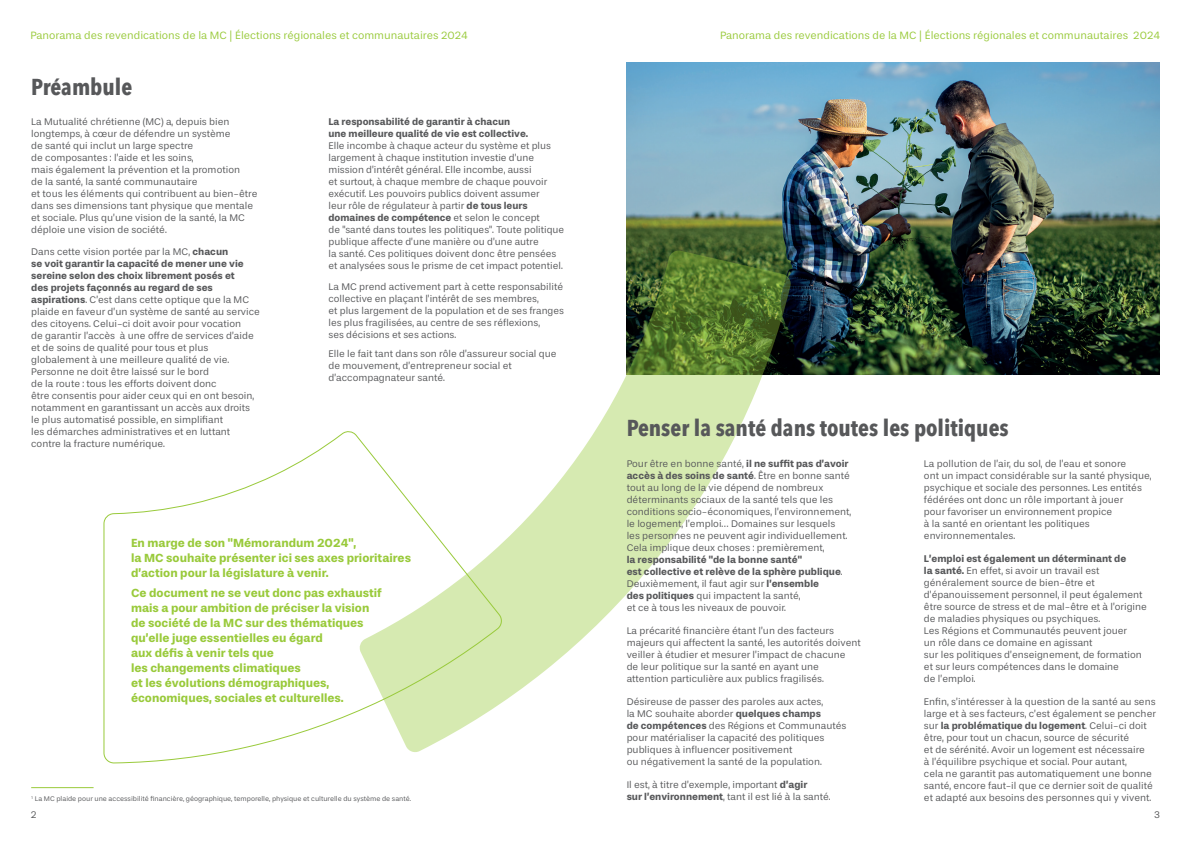
<style>
.page{position:relative;width:1191px;height:842px;background:#fff}
.page>*{position:absolute;margin:0;border:0;box-sizing:border-box;transform-origin:0 0}
.Titre_intérieur{font:700 23px "Avenir Next Condensed";color:#57585a}
.t1{font:700 12px/15px "Stevie Sans";color:#99ca3b}
.t2{font:11px "Stevie Sans";color:#99ca3b}
.Bloc_texte{font:10px/12px "Stevie Sans";color:#57585a}
.Note_de_bas_de_page{font:7px "Stevie Sans";color:#57585a}
.s1{font-weight:700}
</style>
<div class="page">
<img style="left:627px;top:62px;width:532px;height:312px">
<hr style="left:31px;top:787px;width:63px;height:1px;background:#99ca3b">
<svg style="left:503px;top:250px;width:288px;height:452px"></svg>
<svg style="left:103px;top:431px;width:400px;height:332px"></svg>
<p class="t2" style="left:30px;top:29px;width:439px">Panorama des revendications de la MC | Élections régionales et communautaires 2024</p>
<p class="Titre_intérieur" style="left:31px;top:72px;width:103px">Préambule</p>
<p class="Bloc_texte" style="left:31px;top:116px;width:228px">La Mutualité chrétienne (MC) a, depuis bien longtemps, à cœur de défendre un système<br>de santé qui inclut un large spectre<br>de composantes : l’aide et les soins,<br>mais également la prévention et la promotion<br>de la santé, la santé communautaire<br>et tous les éléments qui contribuent au bien-être dans ses dimensions tant physique que mentale et sociale. Plus qu’une vision de la santé, la MC déploie une vision de société.</p>
<p class="Bloc_texte" style="left:31px;top:246px;width:230px">Dans cette vision portée par la MC, <span class="s1">chacun<br>se voit garantir la capacité de mener une vie sereine selon des choix librement posés et<br>des projets façonnés au regard de ses aspirations</span>. C’est dans cette optique que la MC plaide en faveur d’un système de santé au service des citoyens. Celui-ci doit avoir pour vocation<br>de garantir l’accès à une offre de services d’aide et de soins de qualité pour tous et plus globalement à une meilleure qualité de vie.<br>Personne ne doit être laissé sur le bord<br>de la route : tous les efforts doivent donc<br>être consentis pour aider ceux qui en ont besoin, notamment en garantissant un accès aux droits le plus automatisé possible, en simplifiant<br>les démarches administratives et en luttant contre la fracture numérique.</p>
<p class="Bloc_texte" style="left:328px;top:116px;width:237px"><span class="s1">La responsabilité de garantir à chacun<br>une meilleure qualité de vie est collective.<br></span>Elle incombe à chaque acteur du système et plus largement à chaque institution investie d’une mission d’intérêt général. Elle incombe, aussi<br>et surtout, à chaque membre de chaque pouvoir exécutif. Les pouvoirs publics doivent assumer<br>leur rôle de régulateur à partir <span class="s1">de tous leurs domaines de compétence</span> et selon le concept<br>de "santé dans toutes les politiques". Toute politique publique affecte d’une manière ou d’une autre<br>la santé. Ces politiques doivent donc être pensées et analysées sous le prisme de cet impact potentiel.</p>
<p class="Bloc_texte" style="left:328px;top:281px;width:237px">La MC prend activement part à cette responsabilité collective en plaçant l’intérêt de ses membres,<br>et plus largement de la population et de ses franges les plus fragilisées, au centre de ses réflexions,<br>ses décisions et ses actions.</p>
<p class="Bloc_texte" style="left:328px;top:348px;width:229px">Elle le fait tant dans son rôle d’assureur social que de mouvement, d’entrepreneur social et d’accompagnateur santé.</p>
<p class="t1" style="left:131px;top:535px;width:281px">En marge de son "Mémorandum 2024",<br>la MC souhaite présenter ici ses axes prioritaires d’action pour la législature à venir.</p>
<p class="t1" style="left:131px;top:586px;width:252px">Ce document ne se veut donc pas exhaustif mais a pour ambition de préciser la vision de société de la MC sur des thématiques qu’elle juge essentielles eu égard<br>aux défis à venir tels que<br>les changements climatiques<br>et les évolutions démographiques, économiques, sociales et culturelles.</p>
<p class="Note_de_bas_de_page" style="left:31px;top:794px;width:381px"><sup>1</sup> La MC plaide pour une accessibilité financière, géographique, temporelle, physique et culturelle du système de santé.</p>
<p class="Bloc_texte" style="left:31px;top:809px;width:7px">2</p>
<p class="t2" style="left:720px;top:29px;width:442px">Panorama des revendications de la MC | Élections régionales et communautaires 2024</p>
<p class="Titre_intérieur" style="left:626px;top:414px;width:383px">Penser la santé dans toutes les politiques</p>
<p class="Bloc_texte" style="left:626px;top:458px;width:226px">Pour être en bonne santé, <span class="s1">il ne suffit pas d’avoir accès à des soins de santé</span>. Être en bonne santé tout au long de la vie dépend de nombreux déterminants sociaux de la santé tels que les conditions socio-économiques, l’environnement, le logement, l’emploi… Domaines sur lesquels<br>les personnes ne peuvent agir individuellement.<br>Cela implique deux choses : premièrement,<br><span class="s1">la responsabilité "de la bonne santé"<br>est collective et relève de la sphère publique</span>.<br>Deuxièmement, il faut agir sur <span class="s1">l’ensemble<br>des politiques</span> qui impactent la santé,<br>et ce à tous les niveaux de pouvoir.</p>
<p class="Bloc_texte" style="left:626px;top:625px;width:236px">La précarité financière étant l’un des facteurs majeurs qui affectent la santé, les autorités doivent veiller à étudier et mesurer l’impact de chacune<br>de leur politique sur la santé en ayant une attention particulière aux publics fragilisés.</p>
<p class="Bloc_texte" style="left:626px;top:696px;width:221px">Désireuse de passer des paroles aux actes,<br>la MC souhaite aborder <span class="s1">quelques champs<br>de compétences</span> des Régions et Communautés pour matérialiser la capacité des politiques publiques à influencer positivement<br>ou négativement la santé de la population.</p>
<p class="Bloc_texte" style="left:626px;top:779px;width:205px">Il est, à titre d’exemple, important <span class="s1">d’agir<br>sur l’environnement</span>, tant il est lié à la santé.</p>
<p class="Bloc_texte" style="left:924px;top:458px;width:229px">La pollution de l’air, du sol, de l’eau et sonore<br>ont un impact considérable sur la santé physique, psychique et sociale des personnes. Les entités fédérées ont donc un rôle important à jouer<br>pour favoriser un environnement propice<br>à la santé en orientant les politiques environnementales.</p>
<p class="Bloc_texte" style="left:924px;top:553px;width:224px"><span class="s1">L’emploi est également un déterminant de<br>la santé.</span> En effet, si avoir un travail est généralement source de bien-être et d’épanouissement personnel, il peut également être source de stress et de mal-être et à l’origine de maladies physiques ou psychiques.<br>Les Régions et Communautés peuvent jouer<br>un rôle dans ce domaine en agissant<br>sur les politiques d’enseignement, de formation et sur leurs compétences dans le domaine<br>de l’emploi.</p>
<p class="Bloc_texte" style="left:924px;top:696px;width:233px">Enfin, s’intéresser à la question de la santé au sens large et à ses facteurs, c’est également se pencher sur <span class="s1">la problématique du logement</span>. Celui-ci doit être, pour tout un chacun, source de sécurité<br>et de sérénité. Avoir un logement est nécessaire<br>à l’équilibre psychique et social. Pour autant,<br>cela ne garantit pas automatiquement une bonne santé, encore faut-il que ce dernier soit de qualité et adapté aux besoins des personnes qui y vivent.</p>
<p class="Bloc_texte" style="left:1154px;top:809px;width:7px">3</p>
</div>
